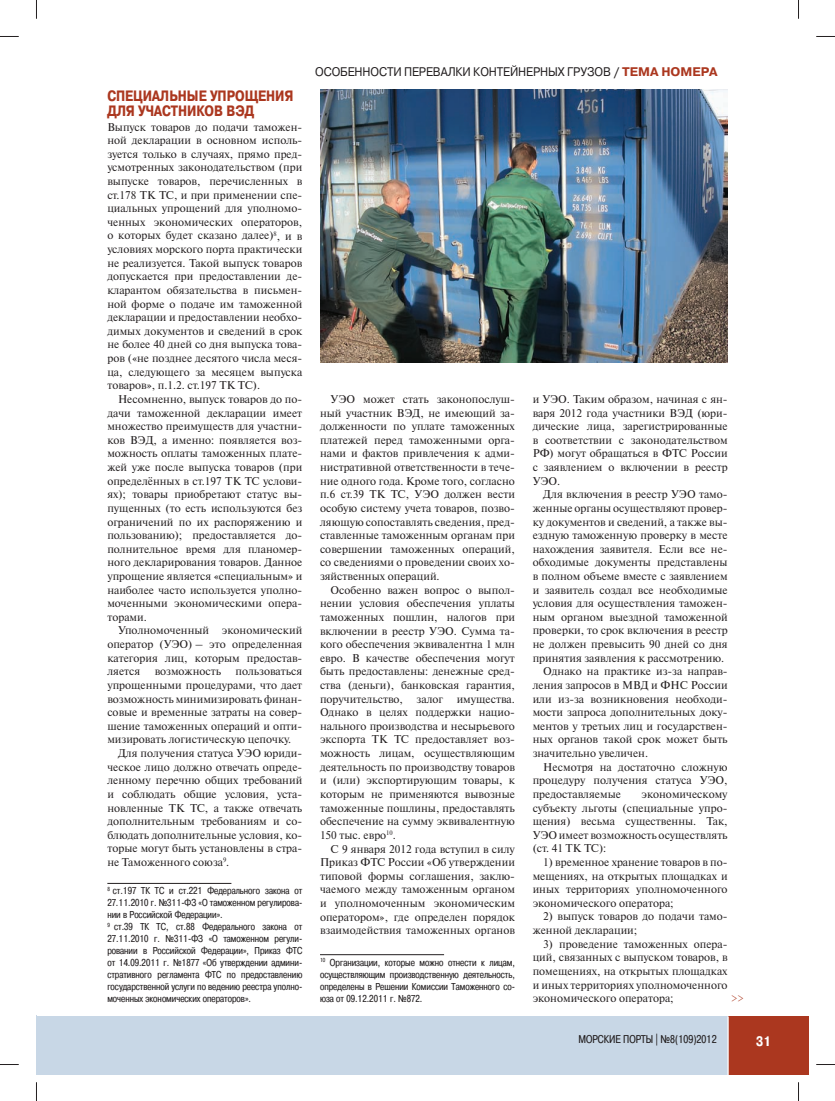
<style>
.page{position:relative;width:835px;height:1101px;background:#fff}
.page>*{position:absolute;margin:0;border:0;box-sizing:border-box;transform-origin:0 0}
.t1{font:700 15px/15px "Pragmatica Cond C";color:#ab371f}
.t2{font:700 13.75px "Pragmatica Cond C";color:#fff}
.t3{font:12.5px "Pragmatica C";letter-spacing:-.01em;color:#231f20;scale:.91 1}
.t4{font:11.25px/13.6px "Newton C";color:#231f20;text-align:justify}
.t5{font:11.25px "Pragmatica Cond C";color:#231f20}
.t6{font:10px/12px "Pragmatica Cond C";color:#231f20}
.t7{font:10px "Newton C";color:#ab371f}
.s1{font-weight:700}
.s2{font-weight:700;color:#ab371f}
</style>
<div class="page">
<hr style="left:36px;top:1015px;width:1px;height:60px;background:#c8d7e6">
<div style="left:36px;top:1016px;width:773px;height:59px;background:#c8d7e6"></div>
<div style="left:729px;top:1016px;width:80px;height:59px;background:#ab371f"></div>
<hr style="left:727px;top:1016px;width:1px;height:59px;background:#fff">
<hr style="left:107px;top:883px;width:124px;height:1px;background:#231f20">
<hr style="left:320px;top:954px;width:124px;height:1px;background:#231f20">
<img style="left:320px;top:90px;width:407px;height:272px">
<svg style="left:0;top:36px;width:19px;height:1px"></svg>
<svg style="left:816px;top:36px;width:19px;height:1px"></svg>
<svg style="left:0;top:1064px;width:19px;height:1px"></svg>
<svg style="left:816px;top:1064px;width:19px;height:1px"></svg>
<svg style="left:36px;top:0;width:1px;height:19px"></svg>
<svg style="left:36px;top:1082px;width:1px;height:18px"></svg>
<svg style="left:798px;top:0;width:1px;height:19px"></svg>
<svg style="left:798px;top:1082px;width:1px;height:18px"></svg>
<h1 class="t1" style="left:107px;top:90px;width:188px">СПЕЦИАЛЬНЫЕ УПРОЩЕНИЯ<br>ДЛЯ УЧАСТНИКОВ ВЭД</h1>
<p class="t4" style="left:107px;top:121px;width:196px">Выпуск товаров до подачи таможен&shy;ной декларации в основном исполь&shy;зуется только в случаях, прямо пред&shy;усмотренных законодательством (при выпуске товаров, перечисленных в ст.178 ТК ТС, и при применении спе&shy;циальных упрощений для уполномо&shy;ченных экономических операторов, о которых будет сказано далее)<sup>8</sup>, и в условиях морского порта практически не реализуется. Такой выпуск товаров допускается при предоставлении де&shy;кларантом обязательства в письмен&shy;ной форме о подаче им таможенной декларации и предоставлении необхо&shy;димых документов и сведений в срок не более 40 дней со дня выпуска това&shy;ров («не позднее десятого числа меся&shy;ца, следующего за месяцем выпуска товаров», п.1.2. ст.197 ТК ТС).</p>
<p class="t4" style="left:107px;top:393px;width:196px;text-indent:11px">Несомненно, выпуск товаров до по&shy;дачи таможенной декларации имеет множество преимуществ для участни&shy;ков ВЭД, а именно: появляется воз&shy;можность оплаты таможенных плате&shy;жей уже после выпуска товаров (при определённых в ст.197 ТК ТС услови&shy;ях); товары приобретают статус вы&shy;пущенных (то есть используются без ограничений по их распоряжению и пользованию); предоставляется до&shy;полнительное время для планомер&shy;ного декларирования товаров. Данное упрощение является «специальным» и наиболее часто используется уполно&shy;моченными экономическими опера&shy;торами.</p>
<p class="t4" style="left:107px;top:624px;width:196px;text-indent:11px">Уполномоченный экономический оператор (УЭО) – это определенная категория лиц, которым предостав&shy;ляется</p>
<p class="t4" style="left:155px;top:665px;width:68px">возможность</p>
<p class="t4" style="left:235px;top:665px;width:68px">пользоваться</p>
<p class="t4" style="left:107px;top:679px;width:196px">упрощенными процедурами, что дает</p>
<p class="t4" style="left:107px;top:692px;width:196px">возможность минимизировать финан-</p>
<p class="t4" style="left:107px;top:706px;width:196px">совые и временные затраты на совер-</p>
<p class="t4" style="left:107px;top:720px;width:196px">шение таможенных операций и опти-</p>
<p class="t4" style="left:107px;top:733px;width:185px">мизировать логистическую цепочку.</p>
<p class="t4" style="left:118px;top:747px;width:186px">Для получения статуса УЭО юриди-</p>
<p class="t4" style="left:107px;top:761px;width:196px">ческое лицо должно отвечать опреде-</p>
<p class="t4" style="left:107px;top:774px;width:196px">ленному перечню общих требований</p>
<p class="t4" style="left:107px;top:788px;width:196px">и соблюдать общие условия, уста-</p>
<p class="t4" style="left:107px;top:801px;width:196px">новленные ТК ТС, а также отвечать</p>
<p class="t4" style="left:107px;top:815px;width:196px">дополнительным требованиям и со-</p>
<p class="t4" style="left:107px;top:829px;width:196px">блюдать дополнительные условия, ко-</p>
<p class="t4" style="left:107px;top:842px;width:196px">торые могут быть установлены в стра-</p>
<p class="t4" style="left:107px;top:856px;width:123px">не Таможенного союза<sup>9</sup>.</p>
<p class="t6" style="left:107px;top:885px;width:196px"><sup>8</sup> ст.197 ТК ТС и ст.221 Федерального закона от 27.11.2010 г. №311-ФЗ «О таможенном регулирова&shy;нии в Российской Федерации».<br><sup>9</sup> ст.39 ТК ТС, ст.88 Федерального закона от 27.11.2010 г. №311-ФЗ «О таможенном регули&shy;ровании в Российской Федерации», Приказ ФТС от 14.09.2011 г. №1877 «Об утверждении админи&shy;стративного регламента ФТС по предоставлению государственной услуги по ведению реестра уполно&shy;моченных экономических операторов».</p>
<p class="t3" style="left:315px;top:65px;width:443px">ОСОБЕННОСТИ ПЕРЕВАЛКИ КОНТЕЙНЕРНЫХ ГРУЗОВ <span class="s1">/</span> <span class="s2">ТЕМА НОМЕРА</span></p>
<p class="t4" style="left:320px;top:393px;width:196px;text-indent:11px">УЭО может стать законопослуш&shy;ный участник ВЭД, не имеющий за&shy;долженности по уплате таможенных платежей перед таможенными орга&shy;нами и фактов привлечения к адми&shy;нистративной ответственности в тече&shy;ние одного года. Кроме того, согласно п.6 ст.39 ТК ТС, УЭО должен вести особую систему учета товаров, позво&shy;ляющую сопоставлять сведения, пред&shy;ставленные таможенным органам при совершении таможенных операций, со сведениями о проведении своих хо&shy;зяйственных операций.</p>
<p class="t4" style="left:320px;top:584px;width:196px;text-indent:11px">Особенно важен вопрос о выпол&shy;нении условия обеспечения уплаты таможенных пошлин, налогов при включении в реестр УЭО. Сумма та&shy;кого обеспечения эквивалентна 1 млн евро. В качестве обеспечения могут быть предоставлены: денежные сред&shy;ства (деньги), банковская гарантия, поручительство, залог имущества.<br>Однако в целях поддержки нацио&shy;нального производства и несырьевого экспорта ТК ТС предоставляет воз&shy;можность лицам, осуществляющим деятельность по производству товаров и (или) экспортирующим товары, к которым не применяются вывозные таможенные пошлины, предоставлять обеспечение на сумму эквивалентную 150 тыс. евро<sup>10</sup>.</p>
<p class="t4" style="left:320px;top:842px;width:196px;text-indent:11px">С 9 января 2012 года вступил в силу Приказ ФТС России «Об утверждении типовой формы соглашения, заклю&shy;чаемого между таможенным органом и уполномоченным экономическим оператором», где определен порядок взаимодействия таможенных органов</p>
<p class="t6" style="left:320px;top:957px;width:196px;text-align:justify"><sup>10</sup> Организации, которые можно отнести к лицам, осуществляющим производственную деятельность, определены в Решении Комиссии Таможенного со&shy;юза от 09.12.2011 г. №872.</p>
<p class="t4" style="left:533px;top:393px;width:196px">и УЭО. Таким образом, начиная с ян&shy;варя 2012 года участники ВЭД (юри&shy;дические лица, зарегистрированные в соответствии с законодательством РФ) могут обращаться в ФТС России с заявлением о включении в реестр УЭО.</p>
<p class="t4" style="left:543px;top:488px;width:186px">Для включения в реестр УЭО тамо-</p>
<p class="t4" style="left:533px;top:502px;width:196px">женные органы осуществляют провер-</p>
<p class="t4" style="left:533px;top:516px;width:196px">ку документов и сведений, а также вы-</p>
<p class="t4" style="left:533px;top:529px;width:196px">ездную таможенную проверку в месте</p>
<p class="t4" style="left:533px;top:543px;width:196px">нахождения заявителя. Если все не-</p>
<p class="t4" style="left:533px;top:556px;width:196px">обходимые документы представлены</p>
<p class="t4" style="left:533px;top:570px;width:196px">в полном объеме вместе с заявлением</p>
<p class="t4" style="left:533px;top:584px;width:196px">и заявитель создал все необходимые</p>
<p class="t4" style="left:533px;top:597px;width:196px">условия для осуществления таможен-</p>
<p class="t4" style="left:533px;top:611px;width:196px">ным органом выездной таможенной</p>
<p class="t4" style="left:533px;top:624px;width:196px">проверки, то срок включения в реестр</p>
<p class="t4" style="left:533px;top:638px;width:196px">не должен превысить 90 дней со дня</p>
<p class="t4" style="left:533px;top:652px;width:193px">принятия заявления к рассмотрению.</p>
<p class="t4" style="left:543px;top:665px;width:186px">Однако на практике из-за направ-</p>
<p class="t4" style="left:533px;top:679px;width:196px">ления запросов в МВД и ФНС России</p>
<p class="t4" style="left:533px;top:693px;width:196px">или из-за возникновения необходи-</p>
<p class="t4" style="left:533px;top:706px;width:196px">мости запроса дополнительных доку-</p>
<p class="t4" style="left:533px;top:720px;width:196px">ментов у третьих лиц и государствен-</p>
<p class="t4" style="left:533px;top:733px;width:196px">ных органов такой срок может быть</p>
<p class="t4" style="left:533px;top:747px;width:117px">значительно увеличен.</p>
<p class="t4" style="left:543px;top:761px;width:186px">Несмотря на достаточно сложную</p>
<p class="t4" style="left:533px;top:774px;width:196px">процедуру получения статуса УЭО,</p>
<p class="t4" style="left:533px;top:788px;width:90px">предоставляемые</p>
<p class="t4" style="left:533px;top:788px;width:196px;text-indent:109px">экономическому субъекту льготы (специальные упро&shy;щения) весьма существенны. Так, УЭО имеет возможность осуществлять (ст. 41 ТК ТС):</p>
<p class="t4" style="left:533px;top:856px;width:196px;text-indent:11px">1) временное хранение товаров в по&shy;мещениях, на открытых площадках и иных территориях уполномоченного экономического оператора;</p>
<p class="t4" style="left:533px;top:910px;width:196px;text-indent:11px">2) выпуск товаров до подачи тамо&shy;женной декларации;</p>
<p class="t4" style="left:533px;top:938px;width:196px;text-indent:11px">3) проведение таможенных опера&shy;ций, связанных с выпуском товаров, в помещениях, на открытых площадках и иных территориях уполномоченного экономического оператора;</p>
<p class="t7" style="left:731px;top:995px;width:14px">&gt;&gt;</p>
<p class="t5" style="left:578px;top:1035px;width:140px">МОРСКИЕ ПОРТЫ | №8(109)2012</p>
<p class="t2" style="left:756px;top:1035px;width:17px">31</p>
</div>
